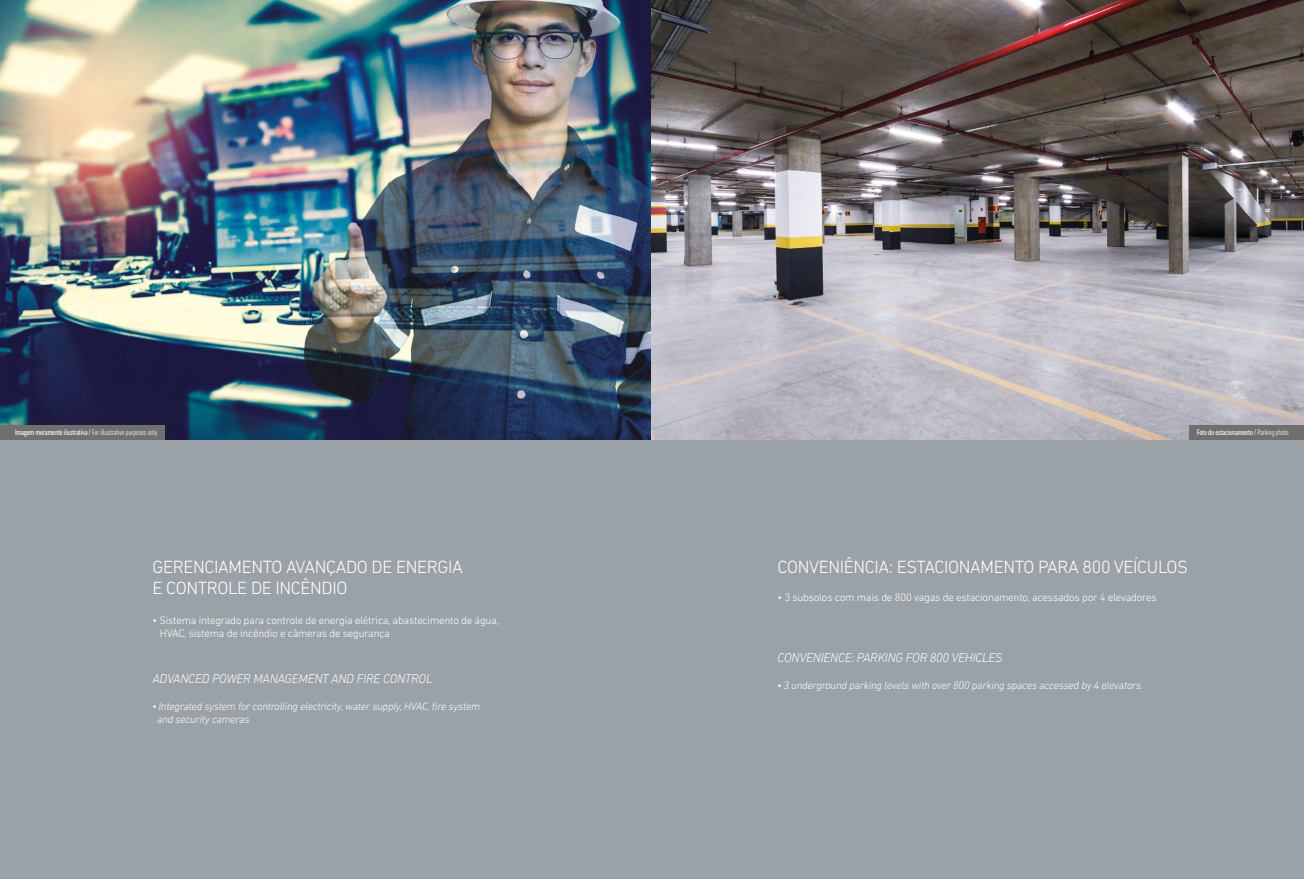
<style>
.page{position:relative;width:1304px;height:879px;background:#fff}
.page>*{position:absolute;margin:0;border:0;box-sizing:border-box;transform-origin:0 0}
.t1{font:300 18px/21.6px "DIN Next LT Pro";letter-spacing:-.02em;color:#fff}
.t2{font:italic 300 13px "DIN Next LT Pro";letter-spacing:-.02em;color:#fff}
.t3{font:300 11px/13.2px "DIN Next LT Pro";letter-spacing:-.02em;color:#fff}
.t4{font:italic 300 11px/13px "DIN Next LT Pro";letter-spacing:-.02em;color:#fff}
.t5{font:condensed 8px "DIN Next LT Pro";letter-spacing:-.02em;color:#fff}
.s1{font-weight:300}
</style>
<div class="page">
<div style="left:0;top:439px;width:1304px;height:440px;background:#9ba2a7"></div>
<img style="left:0;top:0;width:652px;height:439px">
<div style="left:0;top:425px;width:164px;height:14px;background:#706f6f"></div>
<svg style="left:652px;top:0;width:652px;height:439px;background:#8b8586"></svg>
<div style="left:1189px;top:425px;width:115px;height:14px;background:#706f6f"></div>
<p class="t5" style="left:15px;top:428px;width:144px">Imagem meramente ilustrativa / <span class="s1">For illustrative purposes only</span></p>
<p class="t5" style="left:1197px;top:428px;width:93px">Foto do estacionamento / <span class="s1">Parking photo</span></p>
<h1 class="t1" style="left:152px;top:555px;width:312px">GERENCIAMENTO AVANÇADO DE ENERGIA<br>E CONTROLE DE INCÊNDIO</h1>
<p class="t3" style="left:160px;top:613px;width:341px;text-indent:-7px">• Sistema integrado para controle de energia elétrica, abastecimento de água,<br>HVAC, sistema de incêndio e câmeras de segurança</p>
<p class="t2" style="left:152px;top:671px;width:282px">ADVANCED POWER MANAGEMENT AND FIRE CONTROL</p>
<p class="t4" style="left:157px;top:699px;width:324px;text-indent:-5px">• Integrated system for controlling electricity, water supply, HVAC, fire system and security cameras</p>
<h1 class="t1" style="left:777px;top:555px;width:412px">CONVENIÊNCIA: ESTACIONAMENTO PARA 800 VEÍCULOS</h1>
<p class="t3" style="left:777px;top:590px;width:381px">• 3 subsolos com mais de 800 vagas de estacionamento, acessados por 4 elevadores</p>
<p class="t2" style="left:777px;top:650px;width:227px">CONVENIENCE: PARKING FOR 800 VEHICLES</p>
<p class="t4" style="left:777px;top:679px;width:367px">• 3 underground parking levels with over 800 parking spaces accessed by 4 elevators.</p>
</div>
